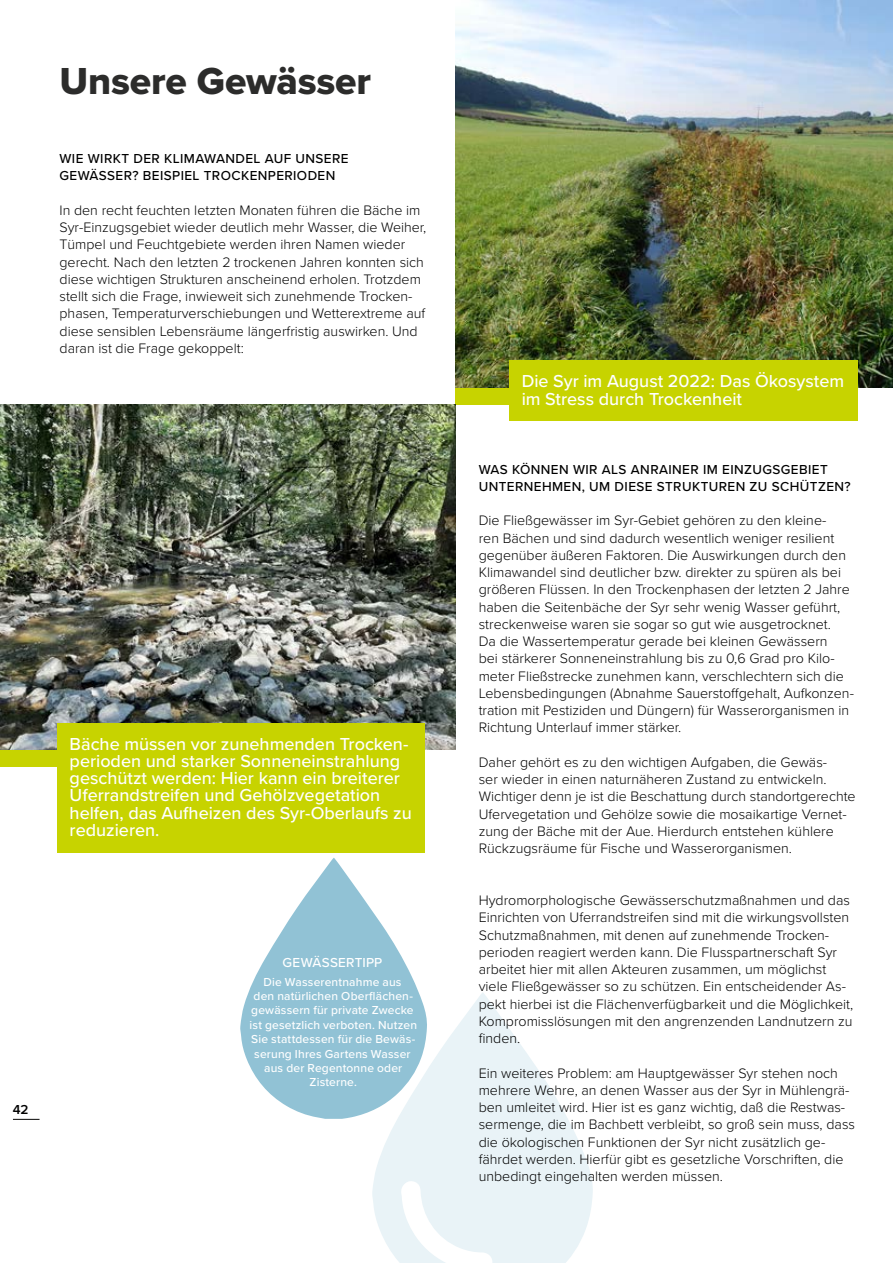
<style>
.page{position:relative;width:893px;height:1263px;background:#fff}
.page>*{position:absolute;margin:0;border:0;box-sizing:border-box;transform-origin:0 0}
.t1{font:39px "Proxima Nova Extrabld";letter-spacing:-.005em;color:#2c2c2b}
.t2{font:500 18px/17.2px "Proxima Nova";color:#fff}
.t3{font:300 14.25px/17.2px "Proxima Nova";color:#000}
.t4{font:500 13.5px/17.2px "Proxima Nova";letter-spacing:.03em;color:#000}
.t5{font:500 13.5px "Proxima Nova";letter-spacing:.02em;color:#fff}
.t6{font:600 13.5px "Proxima Nova";color:#000}
.t7{font:500 12px/14.4px "Proxima Nova";letter-spacing:.015em;color:#fff;text-align:center}
</style>
<div class="page">
<img style="left:455px;top:0;width:438px;height:387px">
<svg style="left:13px;top:1119px;width:27px;height:1px"></svg>
<svg style="left:372px;top:993px;width:221px;height:270px;fill:#e9f3f7"></svg>
<img style="left:0;top:405px;width:455px;height:345px">
<div style="left:509px;top:360px;width:348px;height:61px;background:#c7d300"></div>
<div style="left:57px;top:723px;width:368px;height:129px;background:#c7d300"></div>
<svg style="left:240px;top:858px;width:187px;height:261px;fill:#91c2d5"></svg>
<h1 class="t1" style="left:60px;top:52px;width:313px">Unsere Gewässer</h1>
<p class="t4" style="left:60px;top:149px;width:291px">WIE WIRKT DER KLIMAWANDEL AUF UNSERE<br>GEWÄSSER? BEISPIEL TROCKENPERIODEN</p>
<p class="t3" style="left:60px;top:201px;width:368px">In den recht feuchten letzten Monaten führen die Bäche im Syr-Einzugsgebiet wieder deutlich mehr Wasser, die Weiher, Tümpel und Feuchtgebiete werden ihren Namen wieder gerecht. Nach den letzten 2 trockenen Jahren konnten sich diese wichtigen Strukturen anscheinend erholen. Trotzdem stellt sich die Frage, inwieweit sich zunehmende Trocken&shy;phasen, Temperaturverschiebungen und Wetterextreme auf diese sensiblen Lebensräume längerfristig auswirken. Und daran ist die Frage gekoppelt:</p>
<p class="t2" style="left:70px;top:734px;width:344px">Bäche müssen vor zunehmenden Trocken&shy;perioden und starker Sonneneinstrahlung geschützt werden: Hier kann ein breiterer Uferrandstreifen und Gehölzvegetation helfen, das Aufheizen des Syr-Oberlaufs zu reduzieren.</p>
<p class="t6" style="left:13px;top:1100px;width:17px">42</p>
<p class="t5" style="left:283px;top:952px;width:101px">GEWÄSSERTIPP</p>
<p class="t7" style="left:249px;top:974px;width:169px">Die Wasserentnahme aus<br>den natürlichen Oberflächen&shy;gewässern für private Zwecke ist gesetzlich verboten. Nutzen<br>Sie stattdessen für die Bewäs&shy;serung Ihres Gartens Wasser aus der Regentonne oder<br>Zisterne.</p>
<p class="t2" style="left:522px;top:372px;width:324px">Die Syr im August 2022: Das Ökosystem im Stress durch Trockenheit</p>
<p class="t4" style="left:479px;top:460px;width:373px">WAS KÖNNEN WIR ALS ANRAINER IM EINZUGSGEBIET<br>UNTERNEHMEN, UM DIESE STRUKTUREN ZU SCHÜTZEN?</p>
<p class="t3" style="left:479px;top:511px;width:377px">Die Fließgewässer im Syr-Gebiet gehören zu den kleine-<br>ren Bächen und sind dadurch wesentlich weniger resilient gegenüber äußeren Faktoren. Die Auswirkungen durch den Klimawandel sind deutlicher bzw. direkter zu spüren als bei größeren Flüssen. In den Trockenphasen der letzten 2 Jahre haben die Seitenbäche der Syr sehr wenig Wasser geführt, streckenweise waren sie sogar so gut wie ausgetrocknet.<br>Da die Wassertemperatur gerade bei kleinen Gewässern<br>bei stärkerer Sonneneinstrahlung bis zu 0,6 Grad pro Kilo&shy;meter Fließstrecke zunehmen kann, verschlechtern sich die Lebensbedingungen (Abnahme Sauerstoffgehalt, Aufkonzen&shy;tration mit Pestiziden und Düngern) für Wasserorganismen in Richtung Unterlauf immer stärker.</p>
<p class="t3" style="left:479px;top:753px;width:378px">Daher gehört es zu den wichtigen Aufgaben, die Gewäs-<br>ser wieder in einen naturnäheren Zustand zu entwickeln.<br>Wichtiger denn je ist die Beschattung durch standortgerechte Ufervegetation und Gehölze sowie die mosaikartige Vernet&shy;zung der Bäche mit der Aue. Hierdurch entstehen kühlere Rückzugsräume für Fische und Wasserorganismen.</p>
<p class="t3" style="left:479px;top:891px;width:376px">Hydromorphologische Gewässerschutzmaßnahmen und das Einrichten von Uferrandstreifen sind mit die wirkungsvollsten Schutzmaßnahmen, mit denen auf zunehmende Trocken&shy;perioden reagiert werden kann. Die Flusspartnerschaft Syr arbeitet hier mit allen Akteuren zusammen, um möglichst viele Fließgewässer so zu schützen. Ein entscheidender As&shy;pekt hierbei ist die Flächenverfügbarkeit und die Möglichkeit, Kompromisslösungen mit den angrenzenden Landnutzern zu finden.</p>
<p class="t3" style="left:479px;top:1063px;width:378px">Ein weiteres Problem: am Hauptgewässer Syr stehen noch mehrere Wehre, an denen Wasser aus der Syr in Mühlengrä&shy;ben umleitet wird. Hier ist es ganz wichtig, daß die Restwas&shy;sermenge, die im Bachbett verbleibt, so groß sein muss, dass die ökologischen Funktionen der Syr nicht zusätzlich ge&shy;fährdet werden. Hierfür gibt es gesetzliche Vorschriften, die unbedingt eingehalten werden müssen.</p>
</div>
